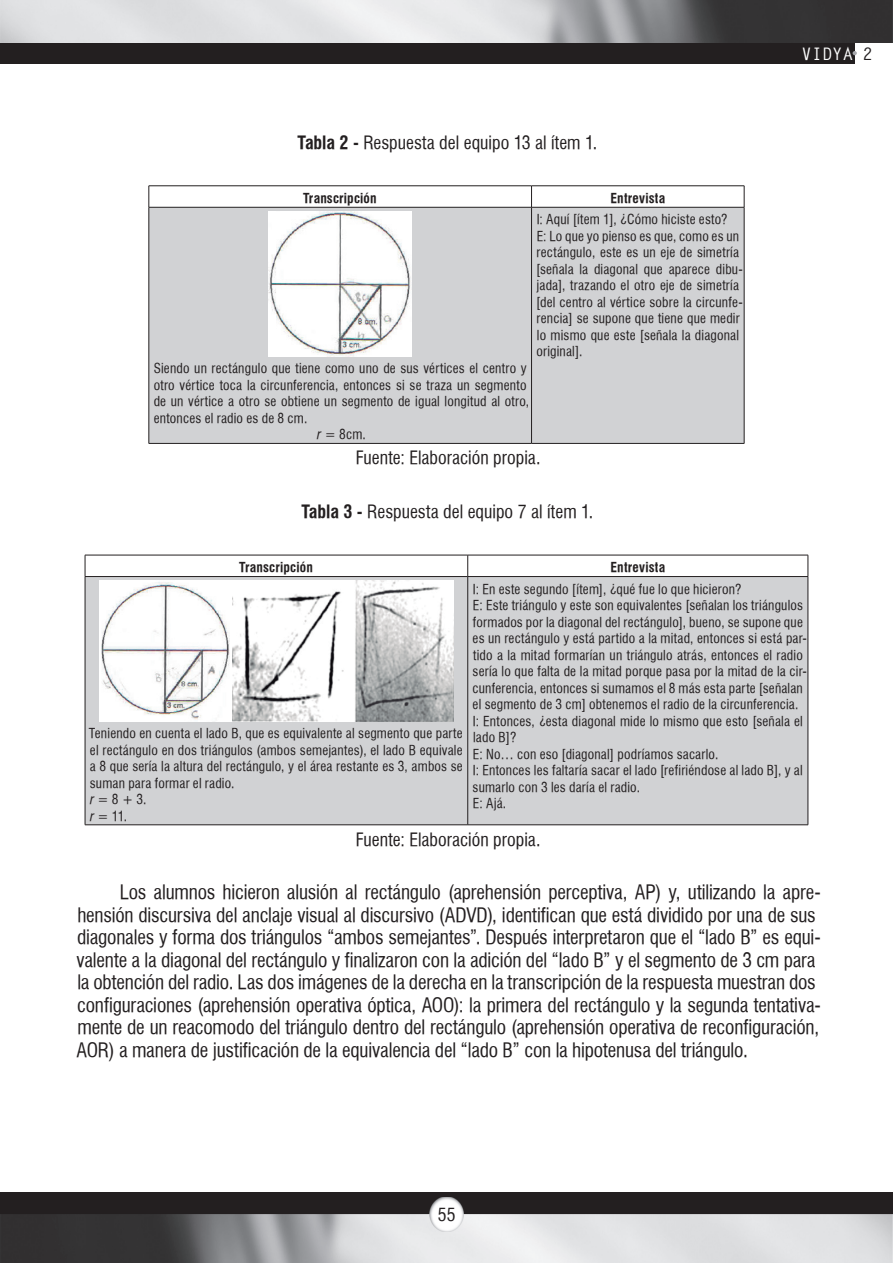
<style>
.page{position:relative;width:893px;height:1263px;background:#fff}
.page>*{position:absolute;margin:0;border:0;box-sizing:border-box;transform-origin:0 0}
.t1{font:19.5px/22.5px "Halvett Condensed";letter-spacing:-.01em;color:#231f20}
.t2{font:18px "Halvett Condensed";color:#231f20}
.t3{font:700 17.25px "Letter Gothic Std";color:#fff}
.t4{font:13.5px/16.5px "Halvett Condensed";letter-spacing:.015em;color:#231f20}
.t5{font:700 condensed 13.5px "Halvett";letter-spacing:.01em;color:#231f20}
.s1{font-family:"Halvett";font-weight:700;font-stretch:condensed}
.s2{font-family:"Halvett";font-style:italic;font-stretch:condensed}
.s3{color:#231f20}
</style>
<div class="page">
<div style="left:0;top:0;width:855px;height:64px;background:#231f20"></div>
<img style="left:0;top:0;width:893px;height:43px">
<svg style="left:853px;top:51px;width:4px;height:4px"></svg>
<div style="left:0;top:1193px;width:893px;height:70px;background:#231f20"></div>
<img style="left:0;top:1214px;width:893px;height:49px">
<img style="left:429px;top:1197px;width:34px;height:34px">
<div style="left:150px;top:208px;width:594px;height:235px;background:#d1d2d4"></div>
<hr style="left:149px;top:186px;width:382px;height:1px;background:#231f20">
<svg style="left:149px;top:186px;width:1px;height:21px"></svg>
<hr style="left:531px;top:186px;width:213px;height:1px;background:#231f20">
<svg style="left:531px;top:187px;width:1px;height:20px"></svg>
<svg style="left:744px;top:186px;width:1px;height:21px"></svg>
<hr style="left:149px;top:207px;width:382px;height:1px;background:#231f20">
<hr style="left:149px;top:207px;width:1px;height:236px;background:#231f20">
<hr style="left:531px;top:207px;width:213px;height:1px;background:#231f20">
<hr style="left:531px;top:207px;width:1px;height:236px;background:#231f20">
<hr style="left:744px;top:207px;width:1px;height:236px;background:#231f20">
<hr style="left:149px;top:443px;width:382px;height:1px;background:#231f20">
<hr style="left:531px;top:443px;width:213px;height:1px;background:#231f20">
<img style="left:269px;top:211px;width:143px;height:146px">
<div style="left:86px;top:577px;width:722px;height:247px;background:#d1d2d4"></div>
<hr style="left:85px;top:555px;width:383px;height:1px;background:#231f20">
<svg style="left:85px;top:555px;width:1px;height:21px"></svg>
<hr style="left:468px;top:555px;width:340px;height:1px;background:#231f20">
<svg style="left:467px;top:555px;width:1px;height:21px"></svg>
<svg style="left:808px;top:555px;width:1px;height:21px"></svg>
<hr style="left:85px;top:576px;width:383px;height:1px;background:#231f20">
<hr style="left:85px;top:577px;width:1px;height:248px;background:#231f20">
<hr style="left:468px;top:576px;width:340px;height:1px;background:#231f20">
<hr style="left:467px;top:577px;width:1px;height:248px;background:#231f20">
<hr style="left:808px;top:577px;width:1px;height:248px;background:#231f20">
<hr style="left:85px;top:824px;width:383px;height:1px;background:#231f20">
<hr style="left:468px;top:824px;width:340px;height:1px;background:#231f20">
<img style="left:99px;top:581px;width:354px;height:140px">
<h2 class="t2" style="left:298px;top:131px;width:301px"><span class="s1">Tabla 2 -</span> Respuesta del equipo 13 al ítem 1.</h2>
<p class="t5" style="left:303px;top:190px;width:75px">Transcripción</p>
<p class="t5" style="left:610px;top:190px;width:56px">Entrevista</p>
<p class="t4" style="left:154px;top:360px;width:374px">Siendo un rectángulo que tiene como uno de sus vértices el centro y</p>
<p class="t4" style="left:154px;top:376px;width:374px">otro vértice toca la circunferencia, entonces si se traza un segmento</p>
<p class="t4" style="left:154px;top:393px;width:377px">de un vértice a otro se obtiene un segmento de igual longitud al otro,</p>
<p class="t4" style="left:154px;top:409px;width:155px">entonces el radio es de 8 cm.</p>
<p class="t4" style="left:317px;top:426px;width:50px"><span class="s2">r</span> = 8cm.</p>
<p class="t4" style="left:536px;top:211px;width:208px">I: Aquí [ítem 1], ¿Cómo hiciste esto?<br>E: Lo que yo pienso es que, como es un rectángulo, este es un eje de simetría [señala la diagonal que aparece dibu&shy;jada], trazando el otro eje de simetría [del centro al vértice sobre la circunfe&shy;rencia] se supone que tiene que medir lo mismo que este [señala la diagonal original].</p>
<h2 class="t2" style="left:356px;top:447px;width:186px">Fuente: Elaboración propia.</h2>
<h2 class="t2" style="left:301px;top:500px;width:293px"><span class="s1">Tabla 3 -</span> Respuesta del equipo 7 al ítem 1.</h2>
<p class="t5" style="left:239px;top:559px;width:75px">Transcripción</p>
<p class="t5" style="left:610px;top:559px;width:56px">Entrevista</p>
<p class="t3" style="left:801px;top:43px;width:73px">VIDYA <span class="s3">2</span></p>
<p class="t4" style="left:473px;top:581px;width:336px">I: En este segundo [ítem], ¿qué fue lo que hicieron?<br>E: Este triángulo y este son equivalentes [señalan los triángulos formados por la diagonal del rectángulo], bueno, se supone que es un rectángulo y está partido a la mitad, entonces si está par&shy;tido a la mitad formarían un triángulo atrás, entonces el radio sería lo que falta de la mitad porque pasa por la mitad de la cir&shy;cunferencia, entonces si sumamos el 8 más esta parte [señalan el segmento de 3 cm] obtenemos el radio de la circunferencia.<br>I: Entonces, ¿esta diagonal mide lo mismo que esto [señala el lado B]?<br>E: No… con eso [diagonal] podríamos sacarlo.<br>I: Entonces les faltaría sacar el lado [refiriéndose al lado B], y al sumarlo con 3 les daría el radio.<br>E: Ajá.</p>
<h2 class="t2" style="left:356px;top:828px;width:186px">Fuente: Elaboración propia.</h2>
<p class="t1" style="left:76px;top:881px;width:746px;text-indent:43px">Los alumnos hicieron alusión al rectángulo (aprehensión perceptiva, AP) y, utilizando la apre&shy;hensión discursiva del anclaje visual al discursivo (ADVD), identifican que está dividido por una de sus diagonales y forma dos triángulos “ambos semejantes”. Después interpretaron que el “lado B” es equi&shy;valente a la diagonal del rectángulo y finalizaron con la adición del “lado B” y el segmento de 3 cm para la obtención del radio. Las dos imágenes de la derecha en la transcripción de la respuesta muestran dos configuraciones (aprehensión operativa óptica, AOO): la primera del rectángulo y la segunda tentativa&shy;mente de un reacomodo del triángulo dentro del rectángulo (aprehensión operativa de reconfiguración, AOR) a manera de justificación de la equivalencia del “lado B” con la hipotenusa del triángulo.</p>
<p class="t4" style="left:89px;top:725px;width:375px">Teniendo en cuenta el lado B, que es equivalente al segmento que parte el rectángulo en dos triángulos (ambos semejantes), el lado B equivale a 8 que sería la altura del rectángulo, y el área restante es 3, ambos se suman para formar el radio.<br><span class="s2">r</span> = 8 + 3.<br><span class="s2">r</span> = 11.</p>
<h2 class="t2" style="left:438px;top:1204px;width:19px">55</h2>
</div>
